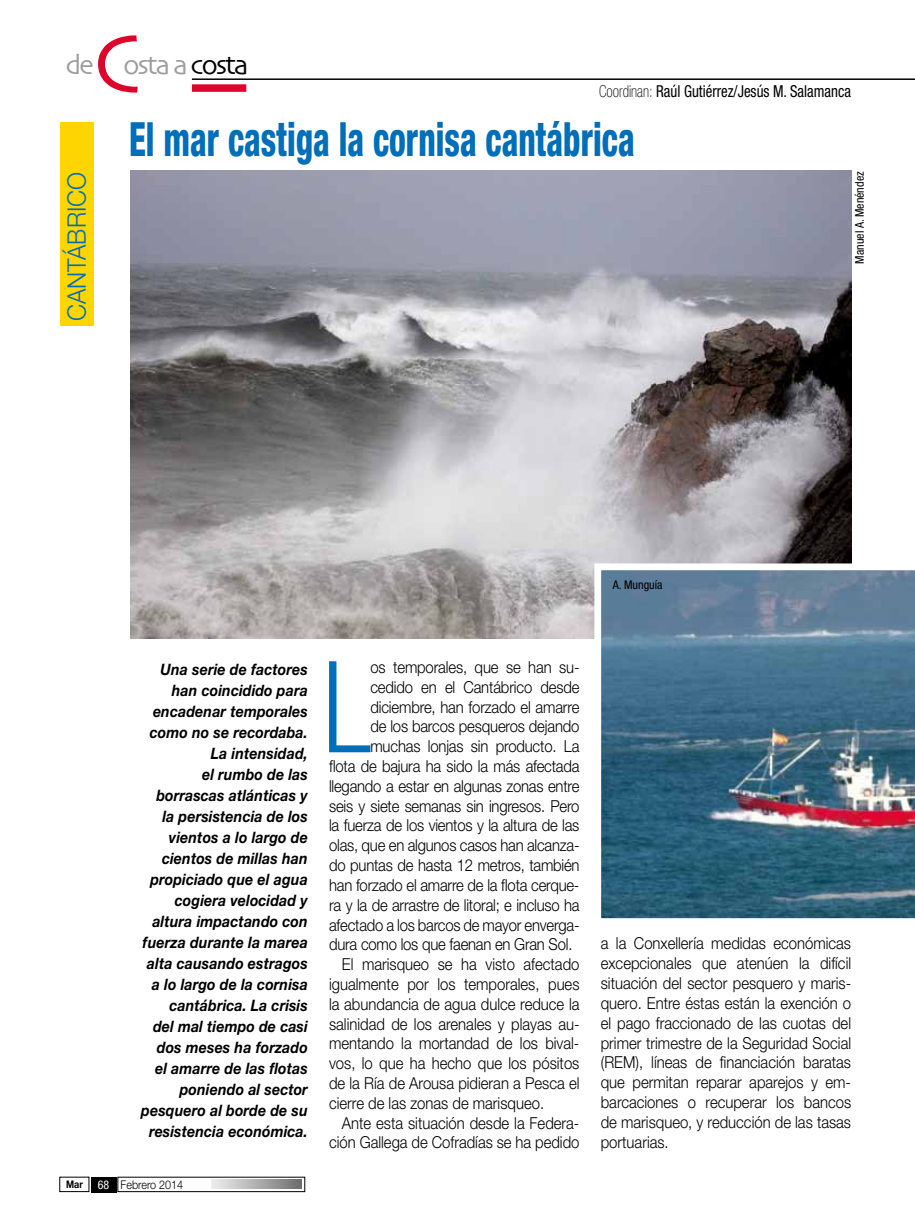
<style>
.page{position:relative;width:915px;height:1212px;background:#fff}
.page>*{position:absolute;margin:0;border:0;box-sizing:border-box;transform-origin:0 0}
.t1{font:300 condensed 127.35px "Helvetica Neue LT Std";color:#006eb8;scale:.9 1}
.t2{font:85.5px "Skia";color:#dd052b}
.t3{font:800 condensed 47.25px "Helvetica Neue LT Std";color:#006eb8;scale:.71 1}
.t4{font:28.05px "Skia";letter-spacing:-.07em;color:#9d9d9c}
.t5{font:300 25.5px "Helvetica Neue LT Std";color:#006eb8;scale:.95 1}
.t6{font:300 16.5px/19.8px "Helvetica Neue LT Std";letter-spacing:-.01em;color:#000;text-align:justify;scale:.9 1}
.t7{font:condensed 16.5px "Helvetica Neue LT Std";color:#000;scale:.9 1}
.t8{font:italic 700 15.75px/21px "Helvetica Neue LT Std";letter-spacing:.01em;color:#000;text-align:right;scale:.9 1}
.t9{font:condensed 12px "Helvetica Neue LT Std";color:#000}
.t10{font:300 12px "Helvetica Neue LT Std";color:#000;scale:.9 1}
.t11{font:700 10.5px "Helvetica Neue LT Std";color:#000;scale:.85 1}
.s1{color:#000}
.s2{font-weight:100}
.s3{font-weight:400;font-stretch:condensed;font-size:12px;color:#fff}
</style>
<div class="page">
<div style="left:60px;top:1177px;width:29px;height:15px;border:1px solid #000"></div>
<div style="left:91px;top:1177px;width:25px;height:15px;background:#000"></div>
<div style="left:118px;top:1177px;width:187px;height:15px;border:1px solid #000"></div>
<svg style="left:211px;top:1180px;width:90px;height:9px"></svg>
<div style="left:192px;top:84px;width:54px;height:8px;background:#dd052b"></div>
<hr style="left:192px;top:78px;width:722px;height:2px;background:#000">
<div style="left:60px;top:122px;width:34px;height:203px;background:#ffd500"></div>
<img style="left:131px;top:170px;width:719px;height:469px">
<svg style="left:594px;top:563px;width:320px;height:356px;background:#52758d"></svg>
<h2 class="t2" style="left:92px;top:13px;width:49px">C</h2>
<h3 class="t4" style="left:66px;top:48px;width:184px">de osta a <span class="s1">costa</span></h3>
<p class="t7" style="left:598px;top:81px;width:281px"><span class="s2">Coordinan:</span> Raúl Gutiérrez/Jesús M. Salamanca</p>
<h3 class="t5" style="left:61px;top:321px;width:158px;rotate:-90deg">Cantábrico</h3>
<h3 class="t3" style="left:129px;top:110px;width:713px">El mar castiga la cornisa cantábrica</h3>
<p class="t9" style="left:852px;top:264px;width:94px;rotate:-90deg">Manuel A. Menéndez</p>
<p class="t9" style="left:612px;top:578px;width:51px">A. Munguía</p>
<p class="t8" style="left:141px;top:658px;width:186px">Una serie de factores han coincidido para encadenar temporales como no se recordaba.<br>La intensidad,<br>el rumbo de las borrascas atlánticas y la persistencia de los vientos a lo largo de cientos de millas han propiciado que el agua cogiera velocidad y altura impactando con fuerza durante la marea alta causando estragos a lo largo de la cornisa cantábrica. La crisis<br>del mal tiempo de casi dos meses ha forzado el amarre de las flotas poniendo al sector pesquero al borde de su resistencia económica.</p>
<p class="t11" style="left:66px;top:1178px;width:52px">Mar <span class="s3">68</span></p>
<p class="t10" style="left:121px;top:1177px;width:71px">Febrero 2014</p>
<h1 class="t1" style="left:322px;top:634px;width:56px">L</h1>
<p class="t6" style="left:370px;top:657px;width:234px">os temporales, que se han su-</p>
<p class="t6" style="left:370px;top:677px;width:234px">cedido en el Cantábrico desde</p>
<p class="t6" style="left:370px;top:696px;width:234px">diciembre, han forzado el amarre</p>
<p class="t6" style="left:370px;top:716px;width:234px">de los barcos pesqueros dejando</p>
<p class="t6" style="left:370px;top:736px;width:234px">muchas lonjas sin producto. La</p>
<p class="t6" style="left:329px;top:756px;width:279px">flota de bajura ha sido la más afectada</p>
<p class="t6" style="left:329px;top:776px;width:279px">llegando a estar en algunas zonas entre</p>
<p class="t6" style="left:329px;top:795px;width:279px">seis y siete semanas sin ingresos. Pero</p>
<p class="t6" style="left:329px;top:815px;width:279px">la fuerza de los vientos y la altura de las</p>
<p class="t6" style="left:329px;top:835px;width:279px">olas, que en algunos casos han alcanza-</p>
<p class="t6" style="left:329px;top:855px;width:279px">do puntas de hasta 12 metros, también</p>
<p class="t6" style="left:329px;top:875px;width:279px">han forzado el amarre de la flota cerque-</p>
<p class="t6" style="left:329px;top:894px;width:280px">ra y la de arrastre de litoral; e incluso ha</p>
<p class="t6" style="left:329px;top:914px;width:279px">afectado a los barcos de mayor enverga-</p>
<p class="t6" style="left:329px;top:934px;width:272px">dura como los que faenan en Gran Sol.</p>
<p class="t6" style="left:342px;top:954px;width:265px">El marisqueo se ha visto afectado</p>
<p class="t6" style="left:329px;top:974px;width:279px">igualmente por los temporales, pues</p>
<p class="t6" style="left:329px;top:993px;width:279px">la abundancia de agua dulce reduce la</p>
<p class="t6" style="left:329px;top:1013px;width:279px">salinidad de los arenales y playas au-</p>
<p class="t6" style="left:329px;top:1033px;width:279px">mentando la mortandad de los bival-</p>
<p class="t6" style="left:329px;top:1053px;width:279px">vos, lo que ha hecho que los pósitos</p>
<p class="t6" style="left:329px;top:1073px;width:279px">de la Ría de Arousa pidieran a Pesca el</p>
<p class="t6" style="left:329px;top:1092px;width:240px">cierre de las zonas de marisqueo.</p>
<p class="t6" style="left:342px;top:1112px;width:265px">Ante esta situación desde la Federa-</p>
<p class="t6" style="left:329px;top:1132px;width:279px">ción Gallega de Cofradías se ha pedido</p>
<p class="t6" style="left:600px;top:933px;width:279px">a la Conxellería medidas económicas excepcionales que atenúen la difícil situación del sector pesquero y maris&shy;quero. Entre éstas están la exención o el pago fraccionado de las cuotas del primer trimestre de la Seguridad Social (REM), líneas de financiación baratas que permitan reparar aparejos y em&shy;barcaciones o recuperar los bancos de marisqueo, y reducción de las tasas portuarias.</p>
</div>
